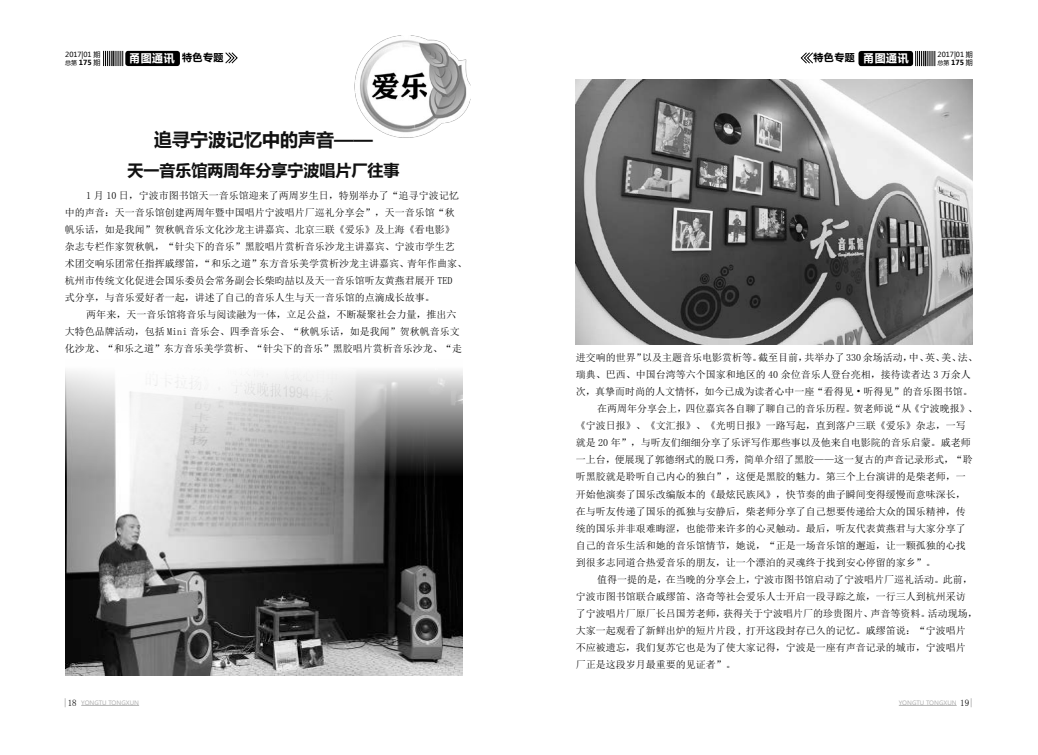
<style>
.page{position:relative;width:1038px;height:755px;background:#fff}
.page>*{position:absolute;margin:0;border:0;box-sizing:border-box;transform-origin:0 0}
.t1{font:700 18px "Microsoft Ya Hei";color:#111}
.t2{font:700 16px "Microsoft Ya Hei";color:#111}
.t3{font:700 11px "Microsoft Ya Hei";color:#fff}
.t4{font:10px "Sim Sun";color:#000}
.t5{font:700 10px "Microsoft Ya Hei";color:#000}
.t6{font:7px/8.2px "Microsoft Ya Hei";color:#000}
.t7{font:700 7px "Microsoft Ya Hei";color:#000}
.t8{font:6px "Microsoft Ya Hei";color:#b4b4b4}
.s1{font-size:6px}
.s2{font-weight:700}
.s3{font-size:10px;color:#000}
.s4{font-size:11px;color:#fff}
.s5{font-weight:400;font-size:6px}
.s6{font-weight:400}
.s7{font-family:"Sim Sun";font-size:9px;color:#000}
</style>
<div class="page">
<hr style="left:81px;top:704px;width:58px;height:1px;background:#b4b4b4">
<hr style="left:898px;top:704px;width:58px;height:1px;background:#b4b4b4">
<svg style="left:915px;top:51px;width:20px;height:15px"></svg>
<div style="left:858px;top:51px;width:55px;height:15px;background:#000;border-radius:3px"></div>
<svg style="left:800px;top:52px;width:13px;height:12px"></svg>
<svg style="left:103px;top:51px;width:20px;height:15px"></svg>
<div style="left:125px;top:51px;width:55px;height:15px;background:#000;border-radius:3px"></div>
<svg style="left:225px;top:52px;width:13px;height:12px"></svg>
<img style="left:354px;top:35px;width:116px;height:103px">
<img style="left:65px;top:370px;width:397px;height:304px">
<img style="left:575px;top:79px;width:397px;height:265px">
<p class="t6" style="left:65px;top:50px;width:37px">2017|01 期<span class="s1">总第</span> <span class="s2">175</span> 期</p>
<p class="t3" style="left:129px;top:50px;width:96px">甬图通讯 <span class="s3">特色专题</span></p>
<p class="t1" style="left:154px;top:127px;width:220px">追寻宁波记忆中的声音——</p>
<p class="t2" style="left:127px;top:159px;width:273px">天一音乐馆两周年分享宁波唱片厂往事</p>
<p class="t4" style="left:86px;top:190px;width:374px">1 月 10 日，宁波市图书馆天一音乐馆迎来了两周岁生日，特别举办了“追寻宁波记忆</p>
<p class="t4" style="left:65px;top:207px;width:391px">中的声音：天一音乐馆创建两周年暨中国唱片宁波唱片厂巡礼分享会”，天一音乐馆“秋</p>
<p class="t4" style="left:65px;top:224px;width:391px">帆乐话，如是我闻”贺秋帆音乐文化沙龙主讲嘉宾、北京三联《爱乐》及上海《看电影》</p>
<p class="t4" style="left:65px;top:241px;width:391px">杂志专栏作家贺秋帆，“针尖下的音乐”黑胶唱片赏析音乐沙龙主讲嘉宾、宁波市学生艺</p>
<p class="t4" style="left:65px;top:258px;width:404px">术团交响乐团常任指挥戚缪笛，“和乐之道”东方音乐美学赏析沙龙主讲嘉宾、青年作曲家、</p>
<p class="t4" style="left:65px;top:275px;width:389px">杭州市传统文化促进会国乐委员会常务副会长柴昀喆以及天一音乐馆听友黄燕君展开 TED</p>
<p class="t4" style="left:65px;top:292px;width:371px">式分享，与音乐爱好者一起，讲述了自己的音乐人生与天一音乐馆的点滴成长故事。</p>
<p class="t4" style="left:86px;top:309px;width:371px">两年来，天一音乐馆将音乐与阅读融为一体，立足公益，不断凝聚社会力量，推出六</p>
<p class="t4" style="left:65px;top:326px;width:396px">大特色品牌活动，包括 Mini 音乐会、四季音乐会、“秋帆乐话，如是我闻”贺秋帆音乐文</p>
<p class="t4" style="left:65px;top:343px;width:399px">化沙龙、“和乐之道”东方音乐美学赏析、“针尖下的音乐”黑胶唱片赏析音乐沙龙、“走</p>
<p class="t6" style="left:937px;top:50px;width:37px">2017|01 期</p>
<p class="t5" style="left:813px;top:51px;width:97px">特色专题 <span class="s4">甬图通讯</span></p>
<p class="t7" style="left:937px;top:57px;width:37px"><span class="s5">总第</span> 175 <span class="s6">期</span></p>
<p class="t4" style="left:575px;top:352px;width:403px">进交响的世界”以及主题音乐电影赏析等。截至目前，共举办了 330 余场活动，中、英、美、法、</p>
<p class="t4" style="left:575px;top:369px;width:396px">瑞典、巴西、中国台湾等六个国家和地区的 40 余位音乐人登台亮相，接待读者达 3 万余人</p>
<p class="t4" style="left:575px;top:386px;width:398px">次，真挚而时尚的人文情怀，如今已成为读者心中一座“看得见 • 听得见”的音乐图书馆。</p>
<p class="t4" style="left:597px;top:403px;width:382px">在两周年分享会上，四位嘉宾各自聊了聊自己的音乐历程。贺老师说“从《宁波晚报》、</p>
<p class="t4" style="left:575px;top:420px;width:391px">《宁波日报》、《文汇报》、《光明日报》一路写起，直到落户三联《爱乐》杂志，一写</p>
<p class="t4" style="left:575px;top:437px;width:396px">就是 20 年”，与听友们细细分享了乐评写作那些事以及他来自电影院的音乐启蒙。戚老师</p>
<p class="t4" style="left:575px;top:454px;width:398px">一上台，便展现了郭德纲式的脱口秀，简单介绍了黑胶——这一复古的声音记录形式，“聆</p>
<p class="t4" style="left:575px;top:471px;width:391px">听黑胶就是聆听自己内心的独白”，这便是黑胶的魅力。第三个上台演讲的是柴老师，一</p>
<p class="t4" style="left:575px;top:488px;width:391px">开始他演奏了国乐改编版本的《最炫民族风》，快节奏的曲子瞬间变得缓慢而意味深长，</p>
<p class="t4" style="left:575px;top:505px;width:391px">在与听友传递了国乐的孤独与安静后，柴老师分享了自己想要传递给大众的国乐精神，传</p>
<p class="t4" style="left:575px;top:522px;width:391px">统的国乐并非艰难晦涩，也能带来许多的心灵触动。最后，听友代表黄燕君与大家分享了</p>
<p class="t4" style="left:575px;top:539px;width:391px">自己的音乐生活和她的音乐馆情节，她说，“正是一场音乐馆的邂逅，让一颗孤独的心找</p>
<p class="t4" style="left:575px;top:556px;width:361px">到很多志同道合热爱音乐的朋友，让一个漂泊的灵魂终于找到安心停留的家乡”。</p>
<p class="t4" style="left:597px;top:573px;width:377px">值得一提的是，在当晚的分享会上，宁波市图书馆启动了宁波唱片厂巡礼活动。此前，</p>
<p class="t4" style="left:575px;top:590px;width:391px">宁波市图书馆联合戚缪笛、洛奇等社会爱乐人士开启一段寻踪之旅，一行三人到杭州采访</p>
<p class="t4" style="left:575px;top:607px;width:403px">了宁波唱片厂原厂长吕国芳老师，获得关于宁波唱片厂的珍贵图片、声音等资料。活动现场，</p>
<p class="t4" style="left:575px;top:624px;width:391px">大家一起观看了新鲜出炉的短片片段 , 打开这段封存已久的记忆。戚缪笛说：“宁波唱片</p>
<p class="t4" style="left:575px;top:641px;width:391px">不应被遗忘，我们复苏它也是为了使大家记得，宁波是一座有声音记录的城市，宁波唱片</p>
<p class="t4" style="left:575px;top:658px;width:161px">厂正是这段岁月最重要的见证者”。</p>
<p class="t8" style="left:63px;top:698px;width:77px"><span class="s7">|18</span> YONGTU TONGXUN</p>
<p class="t8" style="left:898px;top:698px;width:76px">YONGTU TONGXUN <span class="s7">19|</span></p>
</div>
